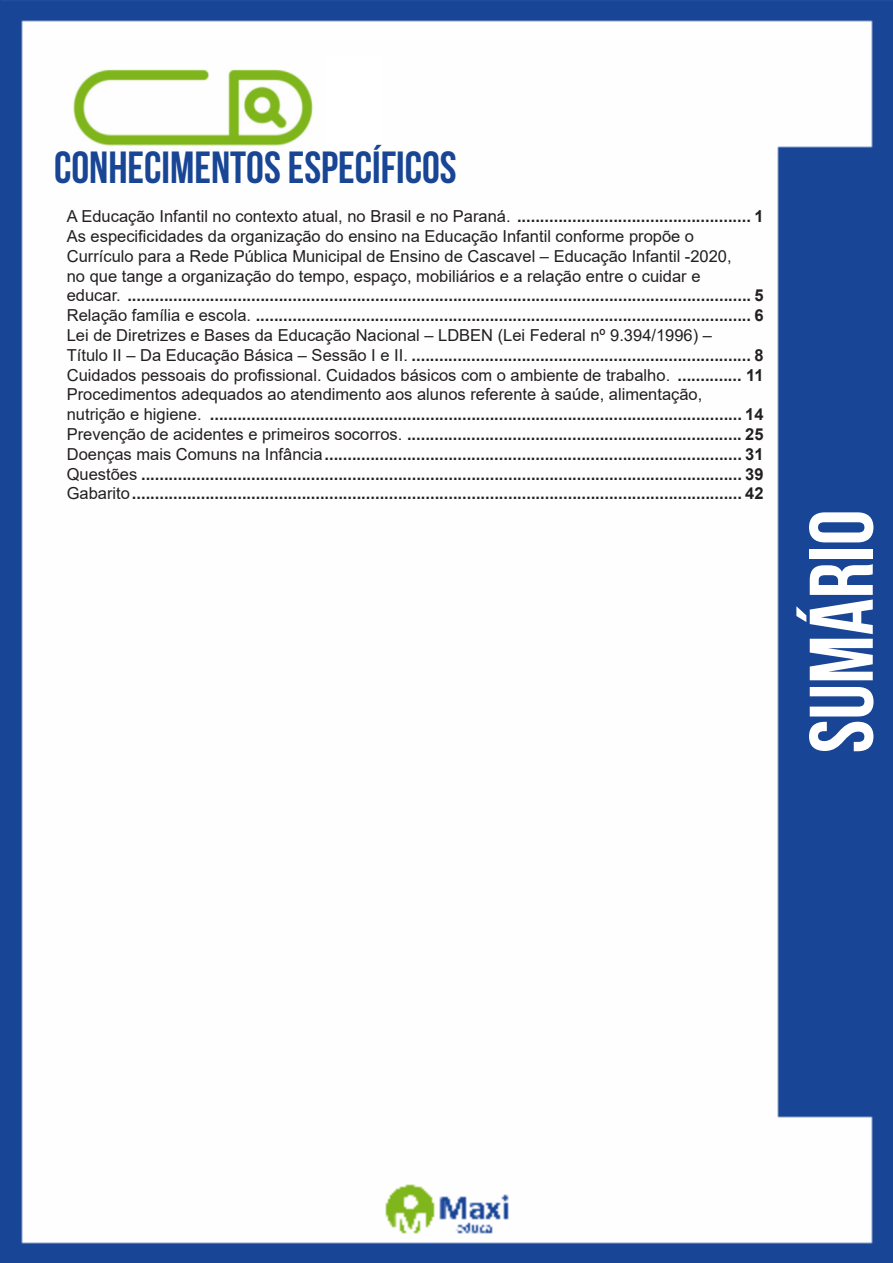
<style>
.page{position:relative;width:893px;height:1263px;background:#fff}
.page>*{position:absolute;margin:0;border:0;box-sizing:border-box;transform-origin:0 0}
.t1{font:700 90px "Bebas Neue";color:#fff}
.t2{font:700 45px "Bebas Neue";color:#184695}
.tabulação_sumario{font:700 16.5px "Arial";color:#231f20}
.tabulação_sumario-2{font:16.5px "Arial";color:#231f20}
.s1{font-weight:400}
.s2{font-weight:700}
</style>
<div class="page">
<img style="left:0;top:0;width:893px;height:1263px">
<div style="left:55px;top:55px;width:327px;height:121px;background:#fff"></div>
<img style="left:54px;top:54px;width:271px;height:102px">
<p class="t2" style="left:54px;top:142px;width:404px">CONHECIMENTOS ESPECÍFICOS</p>
<p class="tabulação_sumario" style="left:67px;top:205px;width:698px"><span class="s1">A Educação Infantil no contexto atual, no Brasil e no Paraná.</span> ................................................... 1</p>
<p class="tabulação_sumario-2" style="left:67px;top:225px;width:629px">As especificidades da organização do ensino na Educação Infantil conforme propõe o</p>
<p class="tabulação_sumario-2" style="left:67px;top:245px;width:666px">Currículo para a Rede Pública Municipal de Ensino de Cascavel – Educação Infantil -2020,</p>
<p class="tabulação_sumario-2" style="left:67px;top:264px;width:635px">no que tange a organização do tempo, espaço, mobiliários e a relação entre o cuidar e</p>
<p class="tabulação_sumario" style="left:67px;top:284px;width:698px"><span class="s1">educar.</span> ........................................................................................................................................ 5</p>
<p class="tabulação_sumario" style="left:67px;top:304px;width:698px"><span class="s1">Relação família e escola.</span> ............................................................................................................ 6</p>
<p class="tabulação_sumario-2" style="left:67px;top:324px;width:647px">Lei de Diretrizes e Bases da Educação Nacional – LDBEN (Lei Federal nº 9.394/1996) –</p>
<p class="tabulação_sumario" style="left:67px;top:343px;width:698px"><span class="s1">Título II – Da Educação Básica – Sessão I e II.</span> .......................................................................... 8</p>
<p class="tabulação_sumario-2" style="left:67px;top:363px;width:698px">Cuidados pessoais do profissional. Cuidados básicos com o ambiente de trabalho. <span class="s2">.............. 11</span></p>
<p class="tabulação_sumario-2" style="left:67px;top:383px;width:637px">Procedimentos adequados ao atendimento aos alunos referente à saúde, alimentação,</p>
<p class="tabulação_sumario" style="left:67px;top:403px;width:698px"><span class="s1">nutrição e higiene.</span> .................................................................................................................... 14</p>
<p class="tabulação_sumario" style="left:67px;top:423px;width:698px"><span class="s1">Prevenção de acidentes e primeiros socorros.</span> ......................................................................... 25</p>
<p class="tabulação_sumario" style="left:67px;top:442px;width:698px"><span class="s1">Doenças mais Comuns na Infância</span>........................................................................................... 31</p>
<p class="tabulação_sumario" style="left:67px;top:462px;width:698px"><span class="s1">Questões</span> ................................................................................................................................... 39</p>
<p class="tabulação_sumario" style="left:67px;top:482px;width:698px"><span class="s1">Gabarito</span>..................................................................................................................................... 42</p>
<h1 class="t1" style="left:792px;top:753px;width:245px;rotate:-90deg">SUMÁRIO</h1>
</div>
